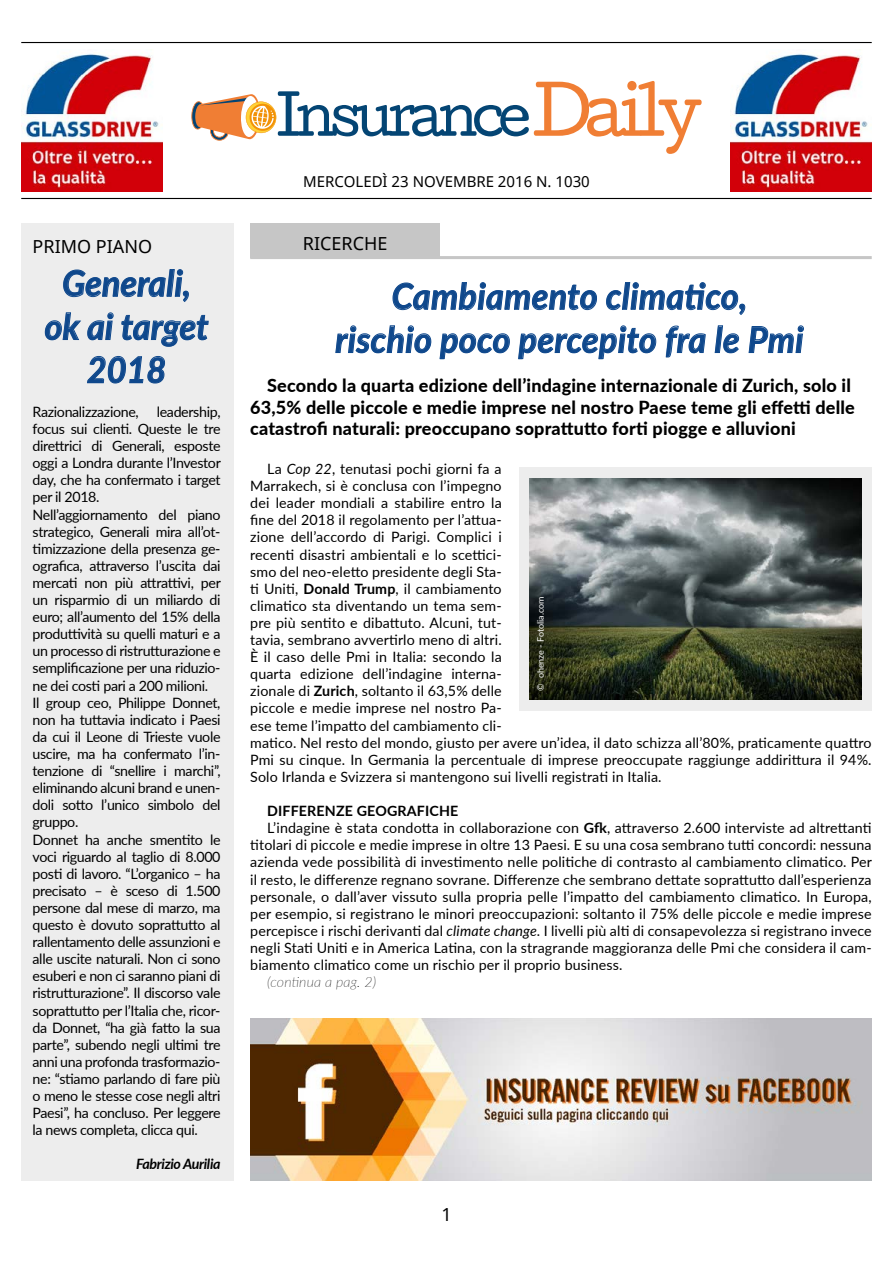
<style>
.page{position:relative;width:893px;height:1263px;background:#fff}
.page>*{position:absolute;margin:0;border:0;box-sizing:border-box;transform-origin:0 0}
.t1{font:italic 700 36px/43.2px "Lato";letter-spacing:.01em;color:#0f488c;text-align:center;scale:.95 1}
.t2{font:800 18px/21.6px "Lato";letter-spacing:.01em;color:#000}
.t3{font:18px "Noto Sans";color:#000}
.t4{font:15px "Noto Sans";color:#000}
.t5{font:14.25px/17.1px "Lato";color:#000}
.t6{font:14.25px/17.1px "Lato";letter-spacing:-.025em;color:#000}
.t7{font:700 14.25px "Lato";letter-spacing:.01em;color:#000}
.t8{font:italic 100 14.25px "Lato";letter-spacing:.01em;color:#000}
.t9{font:italic 700 14.25px "Lato";letter-spacing:-.025em;color:#000}
.t10{font:9px "Lato";color:#fff}
.s1{font-style:italic}
.s2{font-weight:700}
</style>
<div class="page">
<hr style="left:21px;top:42px;width:851px;height:1px;background:#000">
<hr style="left:21px;top:198px;width:851px;height:1px;background:#000">
<svg style="left:191px;top:81px;width:511px;height:73px"></svg>
<img style="left:21px;top:53px;width:142px;height:138px">
<img style="left:730px;top:53px;width:142px;height:138px">
<div style="left:21px;top:223px;width:213px;height:958px;background:#ededed"></div>
<svg style="left:392px;top:282px;width:205px;height:29px"></svg>
<svg style="left:606px;top:282px;width:140px;height:33px"></svg>
<svg style="left:335px;top:325px;width:97px;height:29px"></svg>
<svg style="left:439px;top:333px;width:71px;height:26px"></svg>
<svg style="left:518px;top:325px;width:138px;height:34px"></svg>
<svg style="left:665px;top:325px;width:41px;height:33px"></svg>
<svg style="left:714px;top:325px;width:25px;height:29px"></svg>
<svg style="left:748px;top:325px;width:56px;height:28px"></svg>
<div style="left:250px;top:223px;width:190px;height:35px;background:#c6c6c6"></div>
<hr style="left:250px;top:256px;width:622px;height:3px;background:#c6c6c6">
<div style="left:519px;top:468px;width:353px;height:243px;background:#ededed"></div>
<img style="left:529px;top:478px;width:332px;height:222px">
<svg style="left:63px;top:269px;width:126px;height:33px"></svg>
<svg style="left:45px;top:312px;width:164px;height:72px"></svg>
<img style="left:250px;top:1018px;width:622px;height:163px">
<p class="t4" style="left:303px;top:171px;width:288px">MERCOLEDÌ 23 NOVEMBRE 2016 N. 1030</p>
<p class="t3" style="left:33px;top:234px;width:121px">PRIMO PIANO</p>
<p class="t3" style="left:303px;top:231px;width:86px">RICERCHE</p>
<h1 class="t1" style="left:45px;top:260px;width:174px">Generali, ok ai target<br>2018</h1>
<p class="t6" style="left:33px;top:403px;width:108px">Razionalizzazione,</p>
<h1 class="t1" style="left:335px;top:273px;width:494px">Cambiamento climatico,<br>rischio poco percepito fra le Pmi</h1>
<p class="t2" style="left:250px;top:374px;width:606px;text-indent:17px">Secondo la quarta edizione dell’indagine internazionale di Zurich, solo il<br>63,5% delle piccole e medie imprese nel nostro Paese teme gli effetti delle catastrofi naturali: preoccupano soprattutto forti piogge e alluvioni</p>
<p class="t5" style="left:250px;top:460px;width:623px;text-indent:17px">La <span class="s1">Cop 22</span>, tenutasi pochi giorni fa a<br>Marrakech, si è conclusa con l’impegno<br>dei leader mondiali a stabilire entro la<br>fine del 2018 il regolamento per l’attua-<br>zione dell’accordo di Parigi. Complici i<br>recenti disastri ambientali e lo scettici-<br>smo del neo-eletto presidente degli Sta-<br>ti Uniti, <span class="s2">Donald Trump</span>, il cambiamento<br>climatico sta diventando un tema sem-<br>pre più sentito e dibattuto. Alcuni, tut-<br>tavia, sembrano avvertirlo meno di altri.<br>È il caso delle Pmi in Italia: secondo la<br>quarta edizione dell’indagine interna-<br>zionale di <span class="s2">Zurich</span>, soltanto il 63,5% delle<br>piccole e medie imprese nel nostro Pa-<br>ese teme l’impatto del cambiamento cli-<br>matico. Nel resto del mondo, giusto per avere un’idea, il dato schizza all’80%, praticamente quattro Pmi su cinque. In Germania la percentuale di imprese preoccupate raggiunge addirittura il 94%.<br>Solo Irlanda e Svizzera si mantengono sui livelli registrati in Italia.</p>
<p class="t7" style="left:267px;top:800px;width:193px">DIFFERENZE GEOGRAFICHE</p>
<p class="t5" style="left:267px;top:819px;width:606px">L’indagine è stata condotta in collaborazione con <span class="s2">Gfk</span>, attraverso 2.600 interviste ad altrettanti</p>
<p class="t5" style="left:250px;top:836px;width:623px">titolari di piccole e medie imprese in oltre 13 Paesi. E su una cosa sembrano tutti concordi: nessuna</p>
<p class="t5" style="left:250px;top:853px;width:623px">azienda vede possibilità di investimento nelle politiche di contrasto al cambiamento climatico. Per</p>
<p class="t5" style="left:250px;top:870px;width:623px">il resto, le differenze regnano sovrane. Differenze che sembrano dettate soprattutto dall’esperienza</p>
<p class="t5" style="left:250px;top:887px;width:623px">personale, o dall’aver vissuto sulla propria pelle l’impatto del cambiamento climatico. In Europa,</p>
<p class="t5" style="left:250px;top:904px;width:623px">per esempio, si registrano le minori preoccupazioni: soltanto il 75% delle piccole e medie imprese</p>
<p class="t5" style="left:250px;top:921px;width:623px">percepisce i rischi derivanti dal <span class="s1">climate change</span>. I livelli più alti di consapevolezza si registrano invece</p>
<p class="t5" style="left:250px;top:938px;width:623px">negli Stati Uniti e in America Latina, con la stragrande maggioranza delle Pmi che considera il cam-</p>
<p class="t5" style="left:250px;top:956px;width:374px">biamento climatico come un rischio per il proprio business.</p>
<p class="t8" style="left:267px;top:972px;width:111px">(continua a pag. 2)</p>
<p class="t6" style="left:33px;top:403px;width:190px;text-indent:124px">leadership, focus sui clienti. Queste le tre direttrici di Generali, esposte oggi a Londra durante l’Investor day, che ha confermato i target per il 2018.<br>Nell’aggiornamento del piano strategico, Generali mira all’ot&shy;timizzazione della presenza ge&shy;ografica, attraverso l’uscita dai mercati non più attrattivi, per un risparmio di un miliardo di euro; all’aumento del 15% della produttività su quelli maturi e a un processo di ristrutturazione e semplificazione per una riduzio&shy;ne dei costi pari a 200 milioni.<br>Il group ceo, Philippe Donnet, non ha tuttavia indicato i Paesi da cui il Leone di Trieste vuole uscire, ma ha confermato l’in&shy;tenzione di “snellire i marchi”, eliminando alcuni brand e unen&shy;doli sotto l’unico simbolo del gruppo.<br>Donnet ha anche smentito le voci riguardo al taglio di 8.000 posti di lavoro. “L’organico – ha precisato – è sceso di 1.500 persone dal mese di marzo, ma questo è dovuto soprattutto al rallentamento delle assunzioni e alle uscite naturali. Non ci sono esuberi e non ci saranno piani di ristrutturazione”. Il discorso vale soprattutto per l’Italia che, ricor&shy;da Donnet, “ha già fatto la sua parte”, subendo negli ultimi tre anni una profonda trasformazio&shy;ne: “stiamo parlando di fare più o meno le stesse cose negli altri<br>Paesi”, ha concluso. Per leggere la news completa, clicca qui.</p>
<p class="t9" style="left:136px;top:1154px;width:86px">Fabrizio Aurilia</p>
<p class="t10" style="left:534px;top:690px;width:96px;rotate:-90deg">© ohenze - Fotolia.com</p>
<p class="t3" style="left:441px;top:1202px;width:12px">1</p>
</div>
